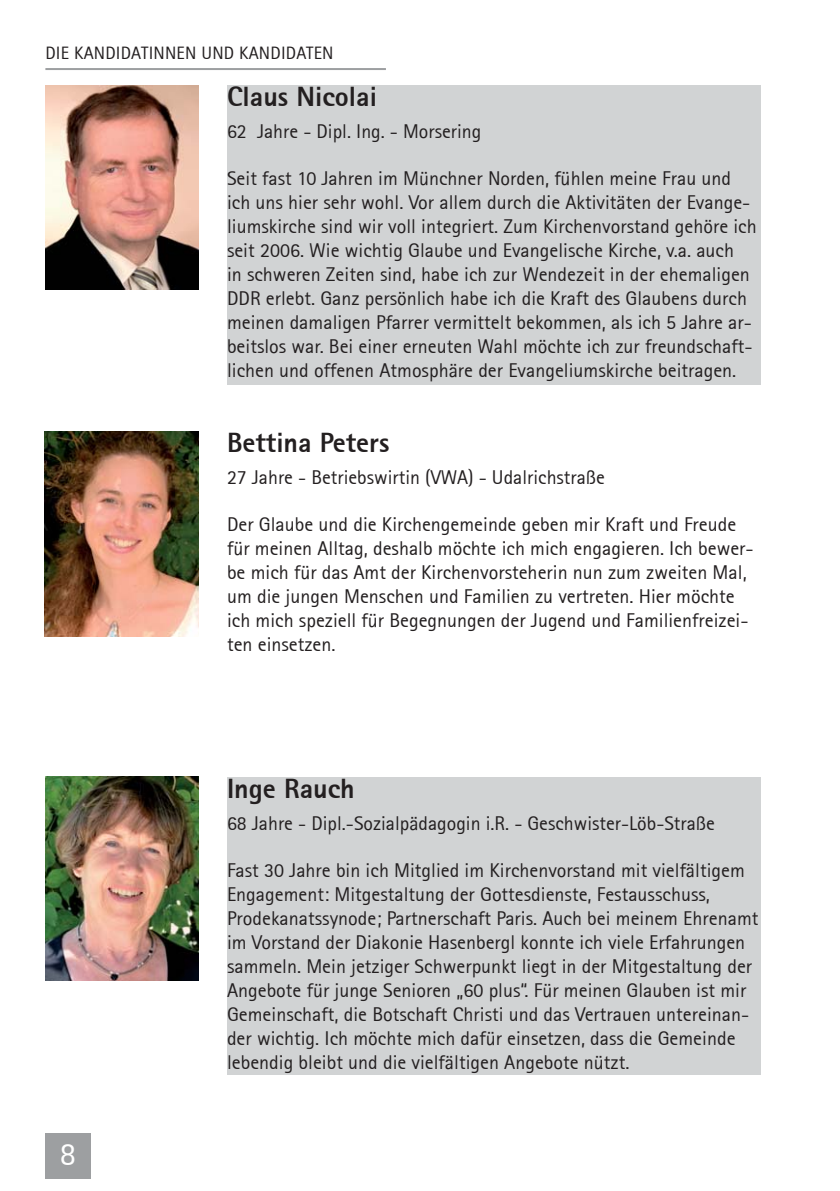
<style>
.page{position:relative;width:840px;height:1191px;background:#fff}
.page>*{position:absolute;margin:0;border:0;box-sizing:border-box;transform-origin:0 0}
.t1{font:32.4px "Rotis Sans Serif 55";color:#fff}
.t2{font:28px "Rotis Sans Serif Extra Bold 75";color:#231f20}
.t3{font:20px/24px "Rotis Sans Serif 55";color:#231f20}
.t4{font:18px "Rotis Sans Serif 55";letter-spacing:.01em;color:#231f20}
</style>
<div class="page">
<div style="left:227px;top:85px;width:533px;height:299px;background:#d1d3d4"></div>
<div style="left:227px;top:777px;width:533px;height:297px;background:#d1d3d4"></div>
<hr style="left:45px;top:68px;width:341px;height:2px;background:#9d9fa1">
<div style="left:45px;top:1132px;width:46px;height:46px;background:#9d9fa1"></div>
<img style="left:45px;top:85px;width:153px;height:204px">
<img style="left:44px;top:431px;width:154px;height:206px">
<img style="left:46px;top:777px;width:152px;height:204px">
<p class="t4" style="left:45px;top:45px;width:289px">DIE KANDIDATINNEN UND KANDIDATEN</p>
<h2 class="t2" style="left:227px;top:86px;width:151px">Claus Nicolai</h2>
<p class="t3" style="left:227px;top:121px;width:256px">62 Jahre - Dipl. Ing. - Morsering</p>
<p class="t3" style="left:227px;top:168px;width:531px">Seit fast 10 Jahren im Münchner Norden, fühlen meine Frau und ich uns hier sehr wohl. Vor allem durch die Aktivitäten der Evange&shy;liumskirche sind wir voll integriert. Zum Kirchenvorstand gehöre ich seit 2006. Wie wichtig Glaube und Evangelische Kirche, v.a. auch<br>in schweren Zeiten sind, habe ich zur Wendezeit in der ehemaligen DDR erlebt. Ganz persönlich habe ich die Kraft des Glaubens durch meinen damaligen Pfarrer vermittelt bekommen, als ich 5 Jahre ar&shy;beitslos war. Bei einer erneuten Wahl möchte ich zur freundschaft&shy;lichen und offenen Atmosphäre der Evangeliumskirche beitragen.</p>
<h2 class="t2" style="left:227px;top:432px;width:164px">Bettina Peters</h2>
<p class="t3" style="left:227px;top:467px;width:379px">27 Jahre - Betriebswirtin (VWA) - Udalrichstraße</p>
<p class="t3" style="left:227px;top:514px;width:528px">Der Glaube und die Kirchengemeinde geben mir Kraft und Freude für meinen Alltag, deshalb möchte ich mich engagieren. Ich bewer&shy;be mich für das Amt der Kirchenvorsteherin nun zum zweiten Mal, um die jungen Menschen und Familien zu vertreten. Hier möchte ich mich speziell für Begegnungen der Jugend und Familienfreizei&shy;ten einsetzen.</p>
<h2 class="t2" style="left:227px;top:778px;width:129px">Inge Rauch</h2>
<p class="t3" style="left:227px;top:813px;width:489px">68 Jahre - Dipl.-Sozialpädagogin i.R. - Geschwister-Löb-Straße</p>
<h1 class="t1" style="left:60px;top:1140px;width:18px">8</h1>
<p class="t3" style="left:227px;top:860px;width:532px">Fast 30 Jahre bin ich Mitglied im Kirchenvorstand mit vielfältigem Engagement: Mitgestaltung der Gottesdienste, Festausschuss, Prodekanatssynode; Partnerschaft Paris. Auch bei meinem Ehrenamt im Vorstand der Diakonie Hasenbergl konnte ich viele Erfahrungen sammeln. Mein jetziger Schwerpunkt liegt in der Mitgestaltung der Angebote für junge Senioren „60 plus“. Für meinen Glauben ist mir Gemeinschaft, die Botschaft Christi und das Vertrauen untereinan&shy;der wichtig. Ich möchte mich dafür einsetzen, dass die Gemeinde lebendig bleibt und die vielfältigen Angebote nützt.</p>
</div>
